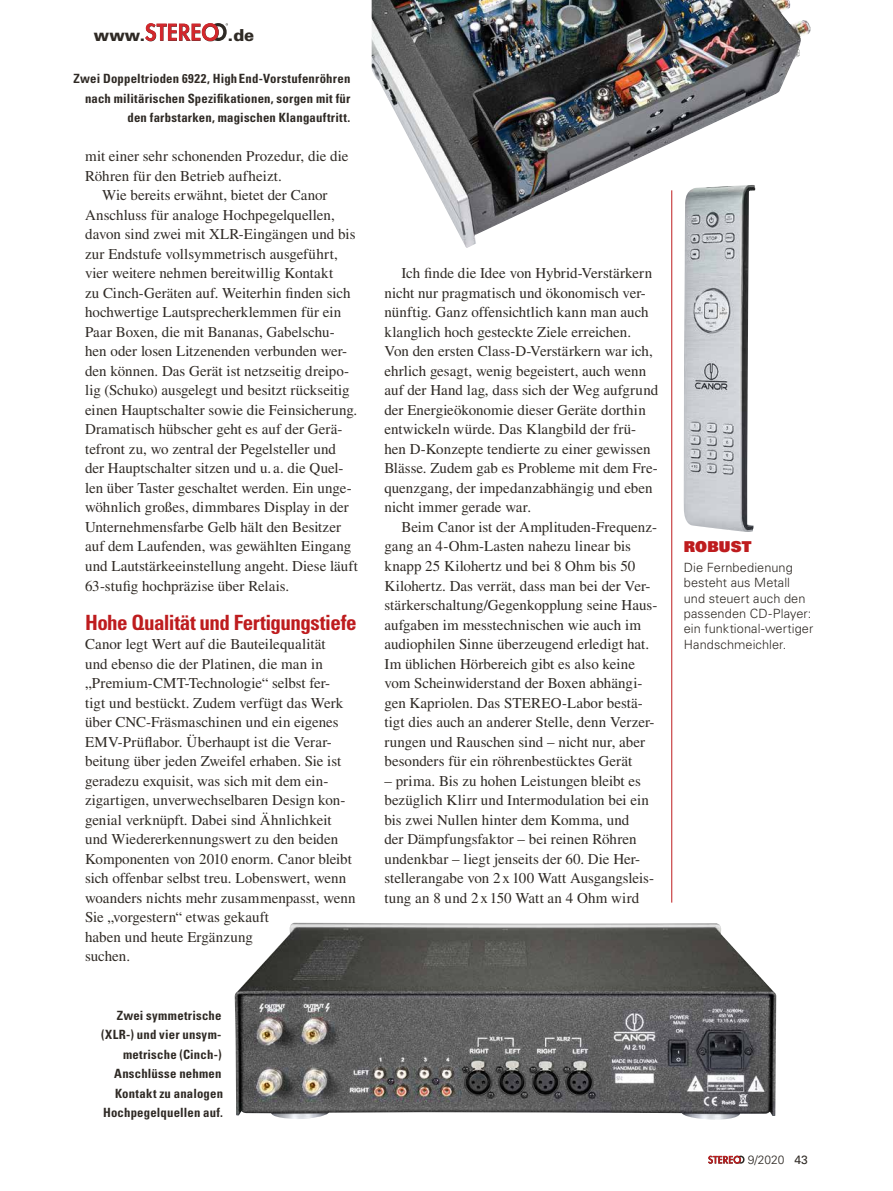
<style>
.page{position:relative;width:893px;height:1191px;background:#fff}
.page>*{position:absolute;margin:0;border:0;box-sizing:border-box;transform-origin:0 0}
.t1{font:700 condensed 21px "Univers LT Std";letter-spacing:-.025em;color:#be1c1e}
.t2{font:900 16.5px "Univers LT Std";color:#2f2a25}
.t3{font:15px/19.5px "Times LT Std";color:#2f2a25}
.t4{font:15px "Univers LT Std X Black";letter-spacing:.01em;color:#be1c1e}
.t5{font:700 condensed 12.75px/19.5px "Univers LT Std";letter-spacing:.015em;color:#2f2a25;text-align:right}
.t6{font:300 12.75px/15.3px "Univers LT Std";letter-spacing:.005em;color:#2f2a25}
.t7{font:300 12px "Univers LT Std";color:#2f2a25}
.s1{font-weight:400}
</style>
<div class="page">
<svg style="left:708px;top:1155px;width:36px;height:8px"></svg>
<img style="left:372px;top:0;width:439px;height:248px">
<img style="left:684px;top:185px;width:71px;height:347px">
<hr style="left:671px;top:190px;width:1px;height:712px;background:#be1c1e">
<img style="left:235px;top:922px;width:542px;height:197px">
<svg style="left:145px;top:23px;width:83px;height:18px"></svg>
<p class="t2" style="left:94px;top:25px;width:53px">www.</p>
<p class="t2" style="left:228px;top:25px;width:28px">.de</p>
<p class="t5" style="left:74px;top:69px;width:278px">Zwei Doppeltrioden 6922, HighEnd-Vorstufenröhren nach militärischen Spezifikationen, sorgen mit für den farbstarken, magischen Klangauftritt.</p>
<p class="t3" style="left:85px;top:146px;width:265px">mit einer sehr schonenden Prozedur, die die<br>Röhren für den Betrieb aufheizt.</p>
<p class="t3" style="left:85px;top:185px;width:274px;text-indent:17px">Wie bereits erwähnt, bietet der Canor Anschluss für analoge Hochpegelquellen, davon sind zwei mit XLR-Eingängen und bis zur Endstufe vollsymmetrisch ausgeführt, vier weitere nehmen bereitwillig Kontakt<br>zu Cinch-Geräten auf. Weiterhin finden sich hochwertige Lautsprecherklemmen für ein Paar Boxen, die mit Bananas, Gabelschu&shy;hen oder losen Litzenenden verbunden wer&shy;den können. Das Gerät ist netzseitig dreipo&shy;lig (Schuko) ausgelegt und besitzt rückseitig einen Hauptschalter sowie die Feinsicherung.<br>Dramatisch hübscher geht es auf der Gerä&shy;tefront zu, wo zentral der Pegelsteller und der Hauptschalter sitzen und u. a. die Quel&shy;len über Taster geschaltet werden. Ein unge&shy;wöhnlich großes, dimmbares Display in der Unternehmensfarbe Gelb hält den Besitzer auf dem Laufenden, was gewählten Eingang und Lautstärkeeinstellung angeht. Diese läuft 63-stufig hochpräzise über Relais.</p>
<h1 class="t1" style="left:85px;top:609px;width:273px">Hohe Qualität und Fertigungstiefe</h1>
<p class="t3" style="left:85px;top:634px;width:272px">Canor legt Wert auf die Bauteilequalität<br>und ebenso die der Platinen, die man in „Premium-CMT-Technologie“ selbst fer-<br>tigt und bestückt. Zudem verfügt das Werk über CNC-Fräsmaschinen und ein eigenes EMV-Prüflabor. Überhaupt ist die Verar&shy;beitung über jeden Zweifel erhaben. Sie ist geradezu exquisit, was sich mit dem ein&shy;zigartigen, unverwechselbaren Design kon&shy;genial verknüpft. Dabei sind Ähnlichkeit und Wiedererkennungswert zu den beiden Komponenten von 2010 enorm. Canor bleibt sich offenbar selbst treu. Lobenswert, wenn woanders nichts mehr zusammenpasst, wenn Sie „vorgestern“ etwas gekauft<br>haben und heute Ergänzung<br>suchen.</p>
<p class="t5" style="left:101px;top:1005px;width:123px">Zwei symmetrische (XLR-) und vier unsym&shy;metrische (Cinch-)<br>Anschlüsse nehmen<br>Kontakt zu analogen<br>Hochpegelquellen auf.</p>
<p class="t3" style="left:384px;top:263px;width:275px;text-indent:17px">Ich finde die Idee von Hybrid-Verstärkern nicht nur pragmatisch und ökonomisch ver&shy;nünftig. Ganz offensichtlich kann man auch klanglich hoch gesteckte Ziele erreichen.<br>Von den ersten Class-D-Verstärkern war ich, ehrlich gesagt, wenig begeistert, auch wenn auf der Hand lag, dass sich der Weg aufgrund der Energieökonomie dieser Geräte dorthin entwickeln würde. Das Klangbild der frü&shy;hen D-Konzepte tendierte zu einer gewissen Blässe. Zudem gab es Probleme mit dem Fre&shy;quenzgang, der impedanzabhängig und eben nicht immer gerade war.</p>
<p class="t3" style="left:384px;top:517px;width:275px;text-indent:17px">Beim Canor ist der Amplituden-Frequenz&shy;gang an 4-Ohm-Lasten nahezu linear bis knapp 25 Kilohertz und bei 8 Ohm bis 50<br>Kilohertz. Das verrät, dass man bei der Ver&shy;stärkerschaltung/Gegenkopplung seine Haus&shy;aufgaben im messtechnischen wie auch im audiophilen Sinne überzeugend erledigt hat.<br>Im üblichen Hörbereich gibt es also keine vom Scheinwiderstand der Boxen abhängi&shy;gen Kapriolen. Das STEREO-Labor bestä&shy;tigt dies auch an anderer Stelle, denn Verzer&shy;rungen und Rauschen sind – nicht nur, aber besonders für ein röhrenbestücktes Gerät</p>
<p class="t3" style="left:384px;top:770px;width:271px">– prima. Bis zu hohen Leistungen bleibt es bezüglich Klirr und Intermodulation bei ein bis zwei Nullen hinter dem Komma, und<br>der Dämpfungsfaktor – bei reinen Röhren undenkbar – liegt jenseits der 60. Die Her&shy;stellerangabe von 2 x 100 Watt Ausgangsleis&shy;tung an 8 und 2x150 Watt an 4 Ohm wird</p>
<p class="t4" style="left:684px;top:537px;width:69px">ROBUST</p>
<p class="t6" style="left:684px;top:560px;width:131px">Die Fernbedienung besteht aus Metall und steuert auch den passenden CD-Player: ein funktional-wertiger<br>Handschmeichler.</p>
<p class="t7" style="left:748px;top:1152px;width:62px">9/2020 <span class="s1">43</span></p>
</div>
